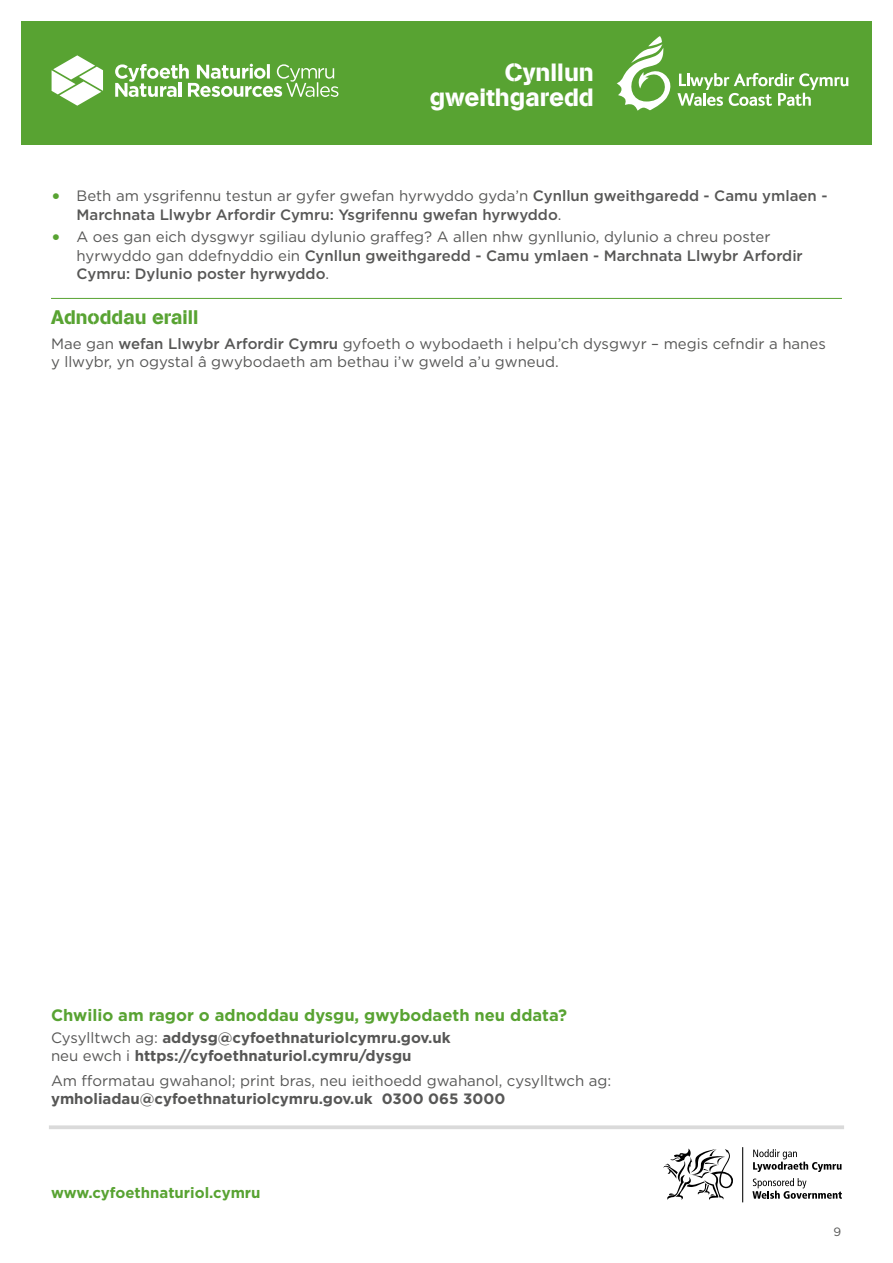
<style>
.page{position:relative;width:893px;height:1263px;background:#fff}
.page>*{position:absolute;margin:0;border:0;box-sizing:border-box;transform-origin:0 0}
.t1{font:24.75px/25.5px "AG Book Stencil";color:#fff;text-align:right}
.t2{font:19.5px "AG Book Stencil";color:#58a332}
.t3{font:700 16.5px "Gotham";color:#58a332}
.t4{font:15px/18.3px "Gotham";color:#575756}
.t5{font:700 15px/18px "Gotham";color:#575756}
.t6{font:500 15px/18.3px "Gotham";color:#575756}
.t7{font:700 15px "Gotham";color:#58a332}
.t8{font:12px "Gotham";color:#575756}
.s1{font-weight:700;font-size:19.5px;color:#58a332}
.s2{font-weight:400}
.s3{font-weight:500}
</style>
<div class="page">
<div style="left:21px;top:21px;width:851px;height:124px;background:#58a332"></div>
<svg style="left:52px;top:55px;width:51px;height:51px"></svg>
<svg style="left:115px;top:64px;width:223px;height:33px"></svg>
<svg style="left:617px;top:36px;width:231px;height:75px"></svg>
<svg style="left:49px;top:1125px;width:795px;height:4px;background:#ddd"></svg>
<hr style="left:51px;top:298px;width:791px;height:1px;background:#58a332">
<hr style="left:742px;top:1147px;width:1px;height:55px;background:#000">
<svg style="left:753px;top:1149px;width:88px;height:23px"></svg>
<svg style="left:752px;top:1178px;width:90px;height:21px"></svg>
<svg style="left:663px;top:1148px;width:70px;height:52px"></svg>
<h1 class="t1" style="left:430px;top:59px;width:165px">Cynllun gweithgaredd</h1>
<p class="t6" style="left:77px;top:187px;width:752px;text-indent:-26px"><span class="s1">•</span> <span class="s2">Beth am ysgrifennu testun ar gyfer gwefan hyrwyddo gyda’n</span> Cynllun gweithgaredd - Camu ymlaen -<br>Marchnata Llwybr Arfordir Cymru: Ysgrifennu gwefan hyrwyddo<span class="s2">.</span></p>
<p class="t4" style="left:77px;top:227px;width:728px;text-indent:-26px"><span class="s1">•</span> A oes gan eich dysgwyr sgiliau dylunio graffeg? A allen nhw gynllunio, dylunio a chreu poster hyrwyddo gan ddefnyddio ein <span class="s3">Cynllun gweithgaredd - Camu ymlaen - Marchnata Llwybr Arfordir<br>Cymru: Dylunio poster hyrwyddo</span>.</p>
<h2 class="t2" style="left:51px;top:306px;width:149px">Adnoddau eraill</h2>
<p class="t4" style="left:51px;top:334px;width:776px">Mae gan <span class="s3">wefan Llwybr Arfordir Cymru</span> gyfoeth o wybodaeth i helpu’ch dysgwyr – megis cefndir a hanes y llwybr, yn ogystal â gwybodaeth am bethau i’w gweld a’u gwneud.</p>
<p class="t3" style="left:51px;top:1004px;width:518px">Chwilio am ragor o adnoddau dysgu, gwybodaeth neu ddata?</p>
<p class="t5" style="left:51px;top:1029px;width:401px"><span class="s2">Cysylltwch ag:</span> addysg@cyfoethnaturiolcymru.gov.uk <span class="s2">neu ewch i</span> https://cyfoethnaturiol.cymru/dysgu</p>
<p class="t4" style="left:51px;top:1071px;width:562px">Am fformatau gwahanol; print bras, neu ieithoedd gwahanol, cysylltwch ag:</p>
<p class="t5" style="left:51px;top:1089px;width:456px">ymholiadau@cyfoethnaturiolcymru.gov.uk 0300 065 3000</p>
<p class="t7" style="left:51px;top:1183px;width:211px">www.cyfoethnaturiol.cymru</p>
<p class="t8" style="left:833px;top:1224px;width:9px">9</p>
</div>
